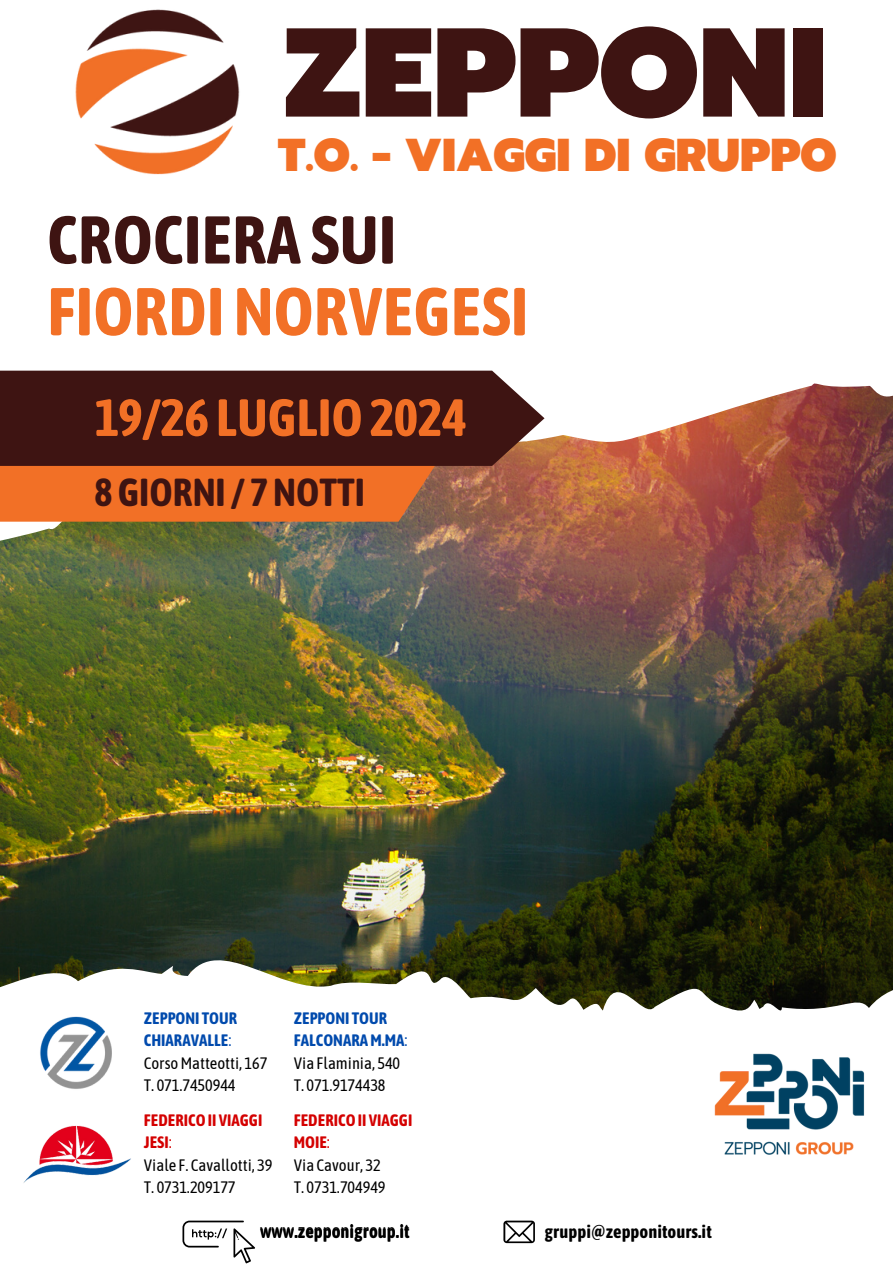
<style>
.page{position:relative;width:893px;height:1264px;background:#fff}
.page>*{position:absolute;margin:0;border:0;box-sizing:border-box;transform-origin:0 0}
.t1{font:900 126.15px "Prompt";color:#3e1412}
.t2{font:700 67.35px "Asap Condensed";color:#f27026}
.t3{font:700 67.35px "Asap Condensed";color:#3e1412}
.t4{font:700 52.2px "Asap Condensed";color:#f27026}
.t5{font:900 45.9px "Prompt";color:#f27026}
.t6{font:700 38.85px "Asap Condensed";color:#3e1412}
.t7{font:700 18.45px "Asap Condensed";color:#000}
.t8{font:16.5px "Asap Condensed";color:#000}
.t9{font:700 16.5px "Asap Condensed";color:#004aad}
.t10{font:700 16.5px "Asap Condensed";color:#d40000}
.s1{font-weight:400}
</style>
<div class="page">
<img style="left:0;top:383px;width:892px;height:627px">
<img style="left:40px;top:1016px;width:72px;height:73px">
<img style="left:23px;top:1125px;width:108px;height:58px">
<img style="left:714px;top:1053px;width:151px;height:102px">
<svg style="left:182px;top:1220px;width:73px;height:43px"></svg>
<svg style="left:503px;top:1220px;width:32px;height:23px"></svg>
<img style="left:75px;top:9px;width:165px;height:166px">
<div style="left:0;top:466px;width:435px;height:55px;background:#f27026"></div>
<div style="left:0;top:370px;width:544px;height:96px;background:#3e1412"></div>
<h3 class="t1" style="left:284px;top:-21px;width:545px">ZEPPONI</h3>
<h5 class="t5" style="left:278px;top:121px;width:560px">T.O. - VIAGGI DI GRUPPO</h5>
<p class="t3" style="left:47px;top:200px;width:351px">CROCIERA SUI</p>
<p class="t2" style="left:47px;top:272px;width:483px">FIORDINORVEGESI</p>
<p class="t4" style="left:94px;top:387px;width:373px">19/26 LUGLIO2024</p>
<p class="t6" style="left:94px;top:469px;width:272px">8GIORNI/ 7NOTTI</p>
<p class="t9" style="left:144px;top:1008px;width:95px">ZEPPONI TOUR</p>
<p class="t9" style="left:144px;top:1030px;width:89px">CHIARAVALLE<span class="s1">:</span></p>
<p class="t8" style="left:144px;top:1053px;width:125px">CorsoMatteotti, 167</p>
<p class="t8" style="left:144px;top:1075px;width:93px">T. 071.7450944</p>
<p class="t10" style="left:144px;top:1110px;width:120px">FEDERICOII VIAGGI</p>
<p class="t10" style="left:144px;top:1132px;width:30px">JESI<span class="s1">:</span></p>
<p class="t8" style="left:144px;top:1155px;width:130px">Viale F. Cavallotti, 39</p>
<p class="t8" style="left:144px;top:1177px;width:93px">T. 0731.209177</p>
<p class="t9" style="left:294px;top:1008px;width:95px">ZEPPONI TOUR</p>
<p class="t9" style="left:294px;top:1030px;width:115px">FALCONARAM.MA<span class="s1">:</span></p>
<p class="t8" style="left:294px;top:1053px;width:108px">Via Flaminia, 540</p>
<p class="t8" style="left:294px;top:1075px;width:93px">T. 071.9174438</p>
<p class="t10" style="left:294px;top:1110px;width:120px">FEDERICOII VIAGGI</p>
<p class="t10" style="left:294px;top:1132px;width:38px">MOIE<span class="s1">:</span></p>
<p class="t8" style="left:294px;top:1155px;width:88px">Via Cavour, 32</p>
<p class="t8" style="left:294px;top:1177px;width:93px">T. 0731.704949</p>
<h4 class="t7" style="left:260px;top:1220px;width:151px"><span class="s1">www.zeppo</span>nigroup.it</h4>
<h2 class="t7" style="left:544px;top:1220px;width:169px">gruppi@zepponitours.it</h2>
</div>
